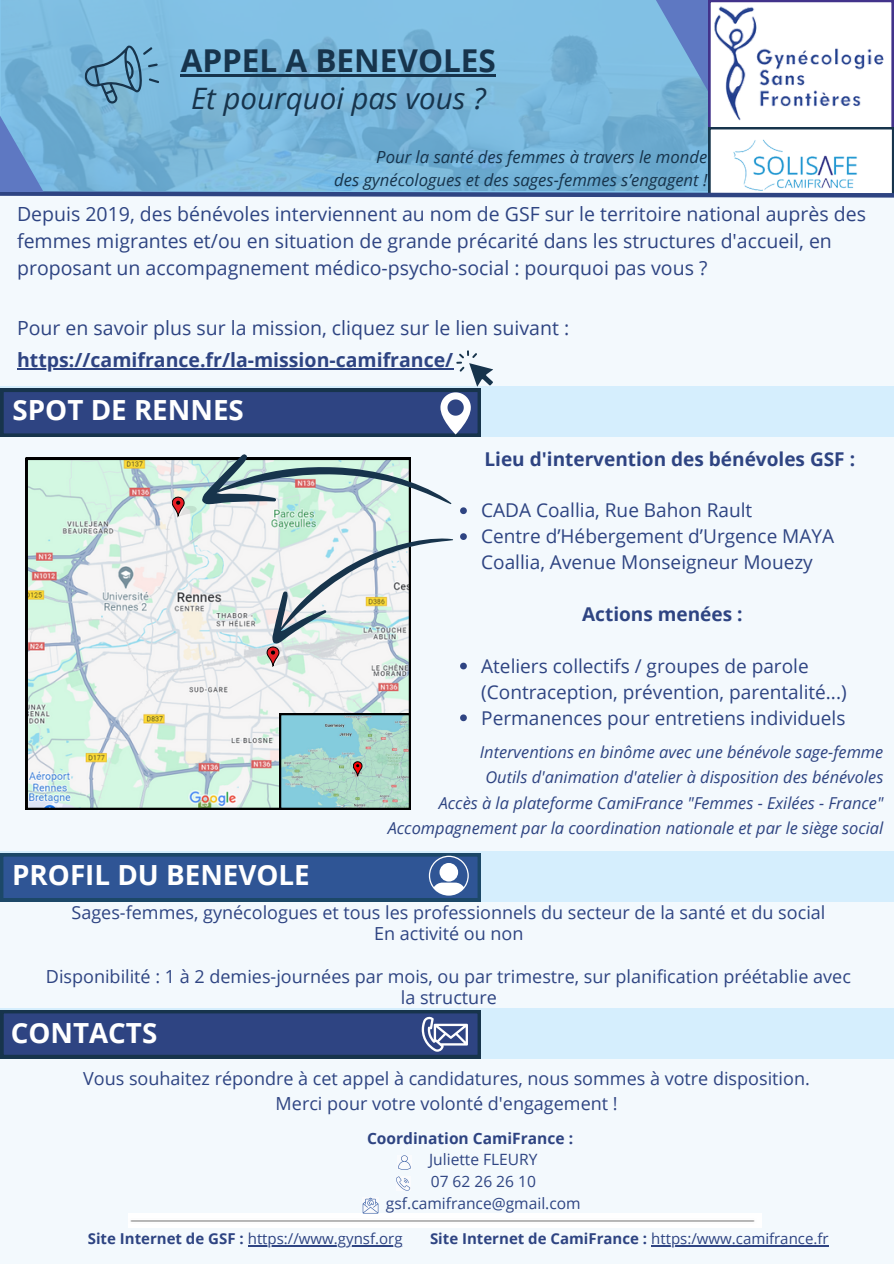
<style>
.page{position:relative;width:894px;height:1264px;background:#fff}
.page>*{position:absolute;margin:0;border:0;box-sizing:border-box;transform-origin:0 0}
.t1{font:700 31.5px "Open Sans";color:#17344c}
.t2{font:italic 29.55px "Open Sans";color:#17344c}
.t3{font:700 27.75px "Open Sans";color:#fff}
.t4{font:19.5px/27px "Open Sans";color:#2e4482}
.t5{font:700 19.5px "Open Sans";color:#2e4482}
.t6{font:19.05px/25.8px "Open Sans";color:#2e4482}
.t7{font:700 19.05px "Open Sans";color:#2e4482}
.t8{font:18px/21.3px "Open Sans";color:#2e4482;text-align:center}
.t9{font:italic 16.65px/22.5px "Open Sans";color:#17344c;text-align:right}
.t10{font:italic 16.35px/25.3px "Open Sans";color:#2e4482;text-align:right}
.t11{font:15.6px "Open Sans";color:#2e4482}
.t12{font:700 15.6px "Open Sans";color:#2e4482}
.t13{font:700 15px "Open Sans";color:#2e4482}
.t14{font:15px "Open Sans";color:#2e4482}
.s1{font-weight:700}
.s2{font-weight:400}
</style>
<div class="page">
<div style="left:0;top:0;width:893px;height:1263px;background:#f3f9fd"></div>
<div style="left:0;top:851px;width:893px;height:51px;background:#d5eefd"></div>
<div style="left:0;top:1008px;width:893px;height:51px;background:#d5eefd"></div>
<div style="left:0;top:386px;width:893px;height:50px;background:#d5eefd"></div>
<img style="left:128px;top:1213px;width:632px;height:14px">
<hr style="left:248px;top:1244px;width:154px;height:2px;background:#2e4482">
<hr style="left:651px;top:1244px;width:177px;height:2px;background:#2e4482">
<svg style="left:0;top:853px;width:480px;height:48px;background:#325891"></svg>
<svg style="left:0;top:1010px;width:481px;height:48px;background:#2f457c"></svg>
<img style="left:362px;top:1197px;width:16px;height:16px">
<img style="left:397px;top:1176px;width:13px;height:14px">
<img style="left:398px;top:1155px;width:13px;height:14px">
<svg style="left:0;top:0;width:893px;height:198px;background:#89bbdc"></svg>
<svg style="left:0;top:0;width:44px;height:192px;background:#72aad7"></svg>
<img style="left:717px;top:127px;width:150px;height:71px">
<svg style="left:0;top:350px;width:494px;height:87px"></svg>
<svg style="left:26px;top:458px;width:384px;height:352px"></svg>
<svg style="left:172px;top:497px;width:21px;height:20px"></svg>
<svg style="left:279px;top:713px;width:131px;height:96px;background:#93c2be"></svg>
<svg style="left:262px;top:503px;width:191px;height:187px"></svg>
<svg style="left:460px;top:507px;width:6px;height:7px"></svg>
<svg style="left:460px;top:533px;width:6px;height:7px"></svg>
<svg style="left:460px;top:662px;width:6px;height:7px"></svg>
<svg style="left:460px;top:714px;width:6px;height:7px"></svg>
<hr style="left:181px;top:75px;width:315px;height:2px;background:#17344c">
<svg style="left:193px;top:372px;width:258px;height:249px"></svg>
<h3 class="t1" style="left:181px;top:39px;width:316px">APPEL A BENEVOLES</h3>
<h3 class="t2" style="left:191px;top:78px;width:296px">Et pourquoi pas vous ?</h3>
<h5 class="t9" style="left:334px;top:146px;width:374px">Pour la santé des femmes à travers le monde<br>des gynécologues et des sages-femmes s’engagent !</h5>
<h3 class="t4" style="left:17px;top:199px;width:850px">Depuis 2019, des bénévoles interviennent au nom de GSF sur le territoire national auprès des femmes migrantes et/ou en situation de grande précarité dans les structures d'accueil, en proposant un accompagnement médico-psycho-social : pourquoi pas vous ?</h3>
<p class="t4" style="left:17px;top:314px;width:553px">Pour en savoir plus sur la mission, cliquez sur le lien suivant :</p>
<h4 class="t5" style="left:17px;top:346px;width:437px">https://camifrance.fr/la-mission-camifrance/</h4>
<p class="t3" style="left:13px;top:391px;width:233px">SPOT DE RENNES</p>
<h5 class="t3" style="left:12px;top:855px;width:299px">PROFIL DU BENEVOLE</h5>
<h4 class="t7" style="left:484px;top:445px;width:372px">Lieu d'intervention des bénévoles GSF :</h4>
<p class="t6" style="left:481px;top:497px;width:272px">CADA Coallia, Rue Bahon Rault</p>
<p class="t6" style="left:481px;top:523px;width:354px">Centre d’Hébergement d’Urgence MAYA<br>Coallia, Avenue Monseigneur Mouezy</p>
<p class="t7" style="left:582px;top:600px;width:162px">Actions menées :</p>
<p class="t6" style="left:481px;top:652px;width:367px">Ateliers collectifs / groupes de parole (Contraception, prévention, parentalité...)</p>
<p class="t6" style="left:481px;top:704px;width:365px">Permanences pour entretiens individuels</p>
<p class="t10" style="left:387px;top:739px;width:497px">Interventions en binôme avec une bénévole sage-femme<br>Outils d'animation d'atelier à disposition des bénévoles<br>Accès à la plateforme CamiFrance "Femmes - Exilées - France" Accompagnement par la coordination nationale et par le siège social</p>
<h6 class="t8" style="left:71px;top:901px;width:755px">Sages-femmes, gynécologues et tous les professionnels du secteur de la santé et du social<br>En activité ou non</h6>
<p class="t8" style="left:46px;top:965px;width:806px">Disponibilité : 1 à 2 demies-journées par mois, ou par trimestre, sur planification préétablie avec la structure</p>
<p class="t3" style="left:11px;top:1013px;width:148px">CONTACTS</p>
<p class="t8" style="left:83px;top:1065px;width:728px;line-height:24.8px">Vous souhaitez répondre à cet appel à candidatures, nous sommes à votre disposition.<br>Merci pour votre volonté d'engagement !</p>
<p class="t12" style="left:367px;top:1126px;width:207px">Coordination CamiFrance :</p>
<p class="t11" style="left:429px;top:1148px;width:110px">Juliette FLEURY</p>
<p class="t11" style="left:430px;top:1170px;width:107px">07 62 26 26 10</p>
<p class="t11" style="left:386px;top:1191px;width:196px">gsf.camifrance@gmail.com</p>
<h2 class="t14" style="left:88px;top:1228px;width:316px"><span class="s1">Site Internet de GSF :</span> https://www.gynsf.org</h2>
<h6 class="t13" style="left:430px;top:1228px;width:400px">Site Internet de CamiFrance : <span class="s2">https:/www.camifrance.fr</span></h6>
</div>
